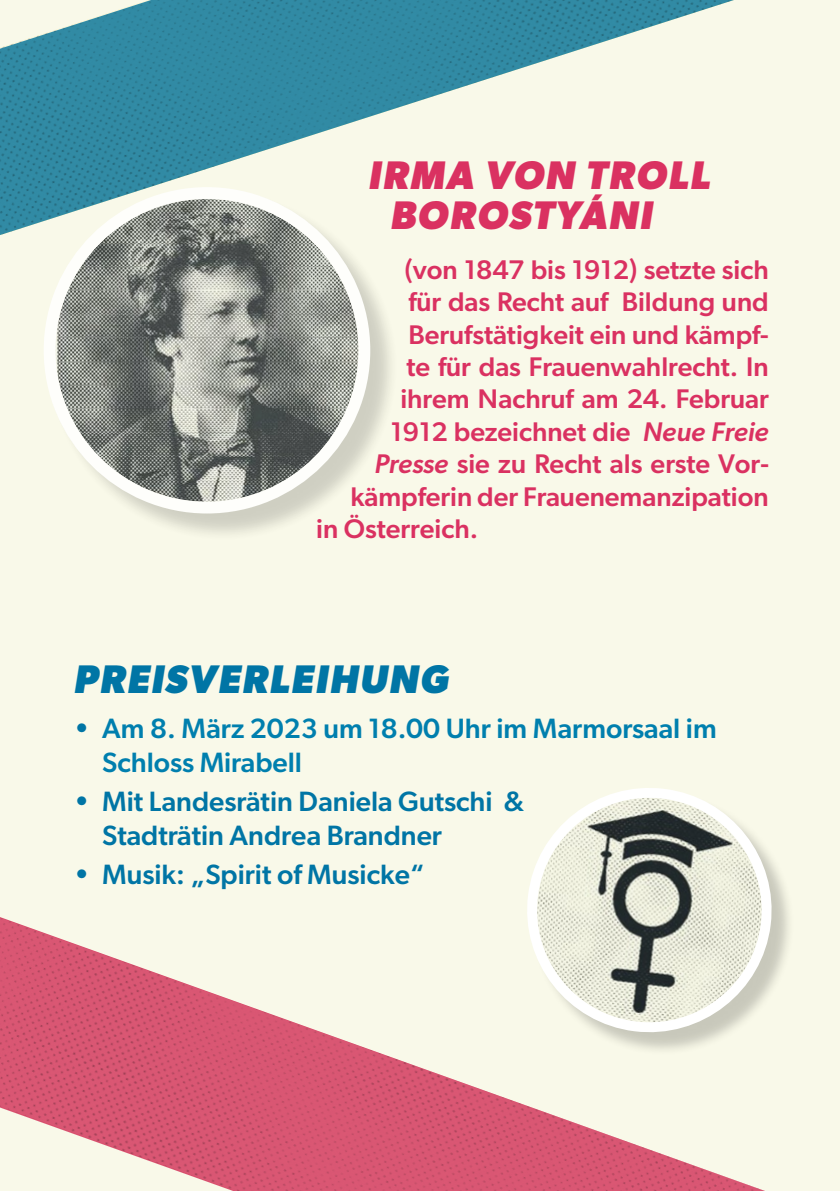
<style>
.page{position:relative;width:840px;height:1191px;background:#fff}
.page>*{position:absolute;margin:0;border:0;box-sizing:border-box;transform-origin:0 0}
.t1{font:italic 700 40px/40px "Gibson";letter-spacing:.04em;color:#da3161}
.t2{font:italic 700 40px "Gibson";letter-spacing:.04em;color:#0075a5}
.t3{font:500 28px/33.6px "Gibson";color:#0075a5}
.t4{font:500 28px/33.6px "Gibson";color:#007fae}
.t5{font:500 27px "Gibson";color:#da3161}
.s1{font-style:italic}
.s2{color:#0075a5}
</style>
<div class="page">
<div style="left:0;top:0;width:839px;height:1191px;background:#f9f9e9"></div>
<svg style="left:839px;top:70px;width:1px;height:1121px"></svg>
<svg style="left:0;top:917px;width:765px;height:274px;fill:#da5773"></svg>
<svg style="left:0;top:0;width:734px;height:235px;fill:#318ba5"></svg>
<div style="left:48px;top:191px;width:351px;height:351px;background:#000;opacity:.2"></div>
<div style="left:50px;top:193px;width:314px;height:314px;background:#fefefb;border-radius:50%"></div>
<img style="left:55px;top:199px;width:303px;height:303px;border-radius:151px">
<div style="left:44px;top:187px;width:326px;height:326px;border:12px solid #fff;border-radius:50%"></div>
<div style="left:530px;top:791px;width:265px;height:265px;background:#000;opacity:.2"></div>
<svg style="left:514px;top:788px;width:270px;height:249px"></svg>
<h1 class="t1" style="left:390px;top:154px;width:321px;text-indent:-22px">IRMA VON TROLL<br>BOROSTYÁNI</h1>
<p class="t5" style="left:404px;top:253px;width:365px">(von 1847 bis 1912) setzte sich</p>
<p class="t5" style="left:408px;top:286px;width:362px">für das Recht auf Bildung und</p>
<p class="t5" style="left:408px;top:318px;width:362px">Berufstätigkeit ein und kämpf-</p>
<p class="t5" style="left:406px;top:350px;width:363px">te für das Frauenwahlrecht. In</p>
<p class="t5" style="left:400px;top:383px;width:370px">ihrem Nachruf am 24. Februar</p>
<p class="t5" style="left:390px;top:415px;width:380px">1912 bezeichnet die <span class="s1">Neue Freie</span></p>
<p class="t5" style="left:374px;top:448px;width:396px"><span class="s1">Presse</span> sie zu Recht als erste Vor-</p>
<p class="t5" style="left:350px;top:480px;width:419px">kämpferin der Frauenemanzipation</p>
<p class="t5" style="left:316px;top:512px;width:163px">in Österreich.</p>
<h1 class="t2" style="left:74px;top:655px;width:376px">PREISVERLEIHUNG</h1>
<p class="t4" style="left:102px;top:711px;width:615px;text-indent:-28px"><span class="s2">•</span> Am 8. März 2023 um 18.00 Uhr im Marmorsaal im<br>Schloss Mirabell</p>
<p class="t3" style="left:102px;top:784px;width:423px;text-indent:-28px">• Mit Landesrätin Daniela Gutschi &amp;<br>Stadträtin Andrea Brandner</p>
<p class="t3" style="left:74px;top:857px;width:352px">• Musik: „Spirit of Musicke“</p>
</div>
